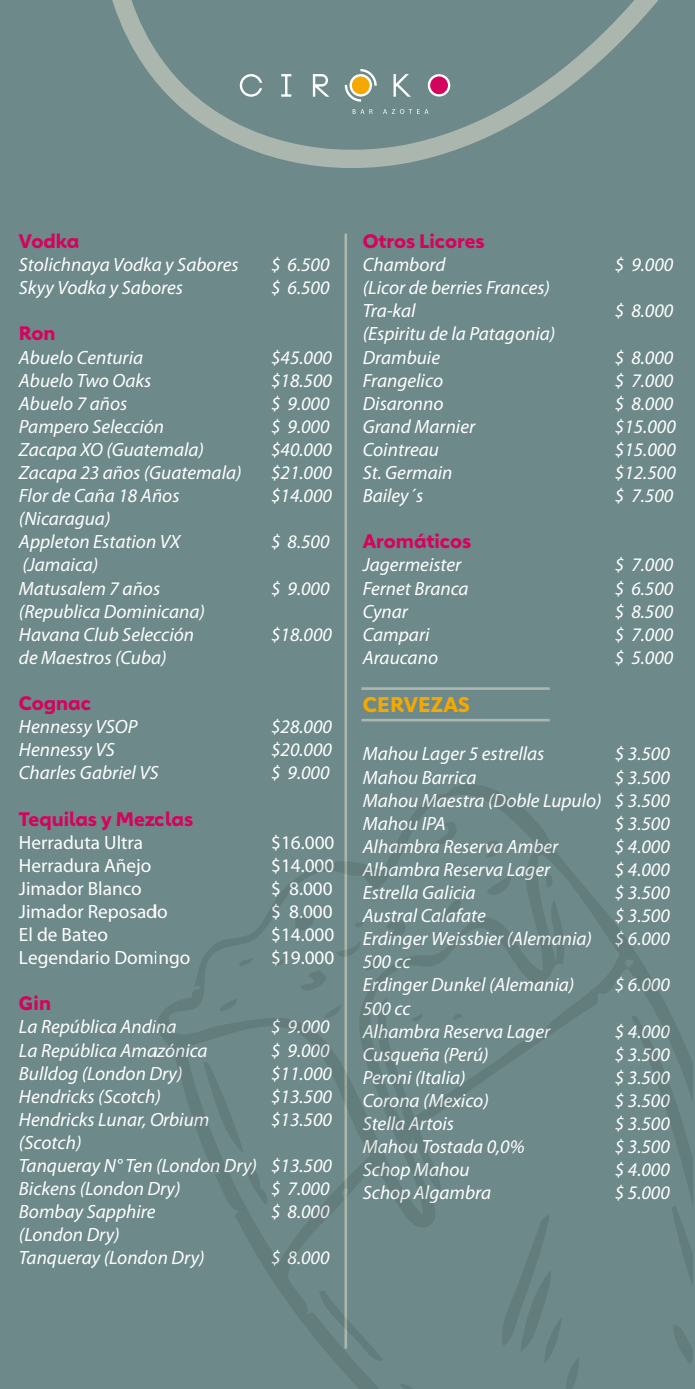
<style>
.page{position:relative;width:695px;height:1389px;background:#fff}
.page>*{position:absolute;margin:0;border:0;box-sizing:border-box;transform-origin:0 0}
.t1{font:700 21px "Carnero";color:#f5a800}
.t2{font:italic 19.25px/23.1px "Myriad Pro";color:#fff}
.t3{font:19.25px "Myriad Pro";color:#fff}
.t4{font:700 19.25px "Carnero";color:#d3045e}
</style>
<div class="page">
<div style="left:0;top:0;width:694px;height:1389px;background:#6d898a"></div>
<hr style="left:344px;top:234px;width:3px;height:1115px;background:#abb7ae">
<svg style="left:112px;top:0;width:546px;height:168px"></svg>
<hr style="left:361px;top:687px;width:188px;height:3px;background:#abb7ae">
<hr style="left:361px;top:719px;width:188px;height:2px;background:#abb7ae">
<svg style="left:158px;top:784px;width:534px;height:605px"></svg>
<svg style="left:294px;top:913px;width:23px;height:18px"></svg>
<svg style="left:498px;top:1214px;width:81px;height:175px"></svg>
<p class="t4" style="left:19px;top:229px;width:62px">Vodka</p>
<p class="t2" style="left:19px;top:254px;width:221px">Stolichnaya Vodka y Sabores</p>
<p class="t2" style="left:271px;top:254px;width:60px">$ 6.500</p>
<p class="t2" style="left:19px;top:277px;width:165px">Skyy Vodka y Sabores</p>
<p class="t2" style="left:271px;top:277px;width:60px">$ 6.500</p>
<p class="t4" style="left:19px;top:322px;width:38px">Ron</p>
<p class="t2" style="left:19px;top:346px;width:126px">Abuelo Centuria</p>
<p class="t2" style="left:271px;top:346px;width:62px">$45.000</p>
<p class="t2" style="left:19px;top:369px;width:134px">Abuelo Two Oaks</p>
<p class="t2" style="left:271px;top:369px;width:62px">$18.500</p>
<p class="t2" style="left:19px;top:392px;width:110px">Abuelo 7 años</p>
<p class="t2" style="left:271px;top:392px;width:60px">$ 9.000</p>
<p class="t2" style="left:19px;top:415px;width:147px">Pampero Selección</p>
<p class="t2" style="left:271px;top:415px;width:60px">$ 9.000</p>
<p class="t2" style="left:19px;top:438px;width:186px">Zacapa XO (Guatemala)</p>
<p class="t2" style="left:271px;top:438px;width:62px">$40.000</p>
<p class="t2" style="left:19px;top:461px;width:224px">Zacapa 23 años (Guatemala)</p>
<p class="t2" style="left:271px;top:461px;width:62px">$21.000</p>
<p class="t2" style="left:19px;top:485px;width:162px">Flor de Caña 18 Años</p>
<p class="t2" style="left:271px;top:485px;width:62px">$14.000</p>
<p class="t2" style="left:19px;top:508px;width:163px">(Nicaragua)<br>Appleton Estation VX</p>
<p class="t2" style="left:271px;top:531px;width:60px">$ 8.500</p>
<p class="t2" style="left:19px;top:554px;width:143px">(Jamaica)<br>Matusalem 7 años</p>
<p class="t2" style="left:19px;top:600px;width:187px">(Republica Dominicana)<br>Havana Club Selección</p>
<p class="t2" style="left:271px;top:577px;width:60px">$ 9.000</p>
<p class="t2" style="left:271px;top:623px;width:62px">$18.000</p>
<p class="t2" style="left:19px;top:646px;width:149px">de Maestros (Cuba)</p>
<p class="t4" style="left:19px;top:691px;width:74px">Cognac</p>
<p class="t2" style="left:19px;top:716px;width:120px">Hennessy VSOP</p>
<p class="t2" style="left:271px;top:716px;width:62px">$28.000</p>
<p class="t2" style="left:19px;top:739px;width:97px">Hennessy VS</p>
<p class="t2" style="left:271px;top:739px;width:62px">$20.000</p>
<p class="t2" style="left:19px;top:762px;width:141px">Charles Gabriel VS</p>
<p class="t2" style="left:271px;top:762px;width:60px">$ 9.000</p>
<p class="t4" style="left:19px;top:807px;width:176px">Tequilas y Mezclas</p>
<p class="t3" style="left:19px;top:832px;width:126px">Herraduta Ultra</p>
<p class="t3" style="left:271px;top:832px;width:65px">$16.000</p>
<p class="t3" style="left:19px;top:855px;width:134px">Herradura Añejo</p>
<p class="t3" style="left:271px;top:855px;width:65px">$14.000</p>
<p class="t3" style="left:19px;top:878px;width:124px">Jimador Blanco</p>
<p class="t3" style="left:271px;top:878px;width:63px">$ 8.000</p>
<p class="t3" style="left:19px;top:901px;width:150px">Jimador Reposado</p>
<p class="t3" style="left:271px;top:901px;width:63px">$ 8.000</p>
<p class="t3" style="left:19px;top:924px;width:90px">El de Bateo</p>
<p class="t3" style="left:271px;top:924px;width:65px">$14.000</p>
<p class="t3" style="left:19px;top:947px;width:173px">Legendario Domingo</p>
<p class="t3" style="left:271px;top:947px;width:65px">$19.000</p>
<p class="t4" style="left:19px;top:992px;width:34px">Gin</p>
<p class="t2" style="left:19px;top:1016px;width:159px">La República Andina</p>
<p class="t2" style="left:271px;top:1016px;width:60px">$ 9.000</p>
<p class="t2" style="left:19px;top:1039px;width:190px">La República Amazónica</p>
<p class="t2" style="left:271px;top:1039px;width:60px">$ 9.000</p>
<p class="t2" style="left:19px;top:1062px;width:165px">Bulldog (London Dry)</p>
<p class="t2" style="left:271px;top:1062px;width:62px">$11.000</p>
<p class="t2" style="left:19px;top:1085px;width:143px">Hendricks (Scotch)</p>
<p class="t2" style="left:271px;top:1085px;width:62px">$13.500</p>
<p class="t2" style="left:19px;top:1108px;width:192px">Hendricks Lunar, Orbium</p>
<p class="t2" style="left:271px;top:1108px;width:62px">$13.500</p>
<p class="t2" style="left:19px;top:1131px;width:314px">(Scotch)<br>Tanqueray N° Ten (London Dry) $13.500<br>Bickens (London Dry)</p>
<p class="t2" style="left:271px;top:1178px;width:60px">$ 7.000</p>
<p class="t2" style="left:19px;top:1201px;width:138px">Bombay Sapphire</p>
<p class="t2" style="left:271px;top:1201px;width:60px">$ 8.000</p>
<p class="t2" style="left:19px;top:1224px;width:187px">(London Dry)<br>Tanqueray (London Dry)</p>
<p class="t2" style="left:271px;top:1247px;width:60px">$ 8.000</p>
<p class="t4" style="left:362px;top:229px;width:124px">Otros Licores</p>
<p class="t2" style="left:362px;top:254px;width:84px">Chambord</p>
<p class="t2" style="left:614px;top:254px;width:60px">$ 9.000</p>
<p class="t2" style="left:362px;top:277px;width:189px">(Licor de berries Frances)<br>Tra-kal</p>
<p class="t2" style="left:614px;top:300px;width:60px">$ 8.000</p>
<p class="t2" style="left:362px;top:323px;width:194px">(Espiritu de la Patagonia)<br>Drambuie</p>
<p class="t2" style="left:614px;top:346px;width:60px">$ 8.000</p>
<p class="t2" style="left:362px;top:369px;width:82px">Frangelico</p>
<p class="t2" style="left:614px;top:369px;width:60px">$ 7.000</p>
<p class="t2" style="left:362px;top:392px;width:82px">Disaronno</p>
<p class="t2" style="left:614px;top:392px;width:60px">$ 8.000</p>
<p class="t2" style="left:362px;top:415px;width:114px">Grand Marnier</p>
<p class="t2" style="left:614px;top:415px;width:62px">$15.000</p>
<p class="t2" style="left:362px;top:438px;width:78px">Cointreau</p>
<p class="t2" style="left:614px;top:438px;width:62px">$15.000</p>
<p class="t2" style="left:362px;top:461px;width:91px">St. Germain</p>
<p class="t2" style="left:614px;top:461px;width:62px">$12.500</p>
<p class="t2" style="left:362px;top:485px;width:62px">Bailey´s</p>
<p class="t2" style="left:614px;top:485px;width:60px">$ 7.500</p>
<p class="t4" style="left:362px;top:530px;width:110px">Aromáticos</p>
<p class="t2" style="left:362px;top:554px;width:100px">Jagermeister</p>
<p class="t2" style="left:614px;top:554px;width:60px">$ 7.000</p>
<p class="t2" style="left:362px;top:577px;width:107px">Fernet Branca</p>
<p class="t2" style="left:614px;top:577px;width:60px">$ 6.500</p>
<p class="t2" style="left:362px;top:600px;width:47px">Cynar</p>
<p class="t2" style="left:614px;top:600px;width:60px">$ 8.500</p>
<p class="t2" style="left:362px;top:623px;width:68px">Campari</p>
<p class="t2" style="left:614px;top:623px;width:60px">$ 7.000</p>
<p class="t2" style="left:362px;top:646px;width:77px">Araucano</p>
<p class="t2" style="left:614px;top:646px;width:60px">$ 5.000</p>
<p class="t1" style="left:362px;top:692px;width:109px">CERVEZAS</p>
<p class="t2" style="left:362px;top:743px;width:183px">Mahou Lager 5 estrellas</p>
<p class="t2" style="left:614px;top:743px;width:56px">$ 3.500</p>
<p class="t2" style="left:362px;top:766px;width:115px">Mahou Barrica</p>
<p class="t2" style="left:362px;top:766px;width:308px;text-align:justify;text-indent:252px">$ 3.500<br>Mahou Maestra (Doble Lupulo) $ 3.500<br>Mahou IPA</p>
<p class="t2" style="left:614px;top:812px;width:56px">$ 3.500</p>
<p class="t2" style="left:362px;top:835px;width:197px">Alhambra Reserva Amber</p>
<p class="t2" style="left:614px;top:835px;width:56px">$ 4.000</p>
<p class="t2" style="left:362px;top:858px;width:189px">Alhambra Reserva Lager</p>
<p class="t2" style="left:614px;top:858px;width:56px">$ 4.000</p>
<p class="t2" style="left:362px;top:881px;width:114px">Estrella Galicia</p>
<p class="t2" style="left:614px;top:881px;width:56px">$ 3.500</p>
<p class="t2" style="left:362px;top:905px;width:125px">Austral Calafate</p>
<p class="t2" style="left:362px;top:905px;width:308px;text-indent:252px">$ 3.500<br>Erdinger Weissbier (Alemania) $ 6.000<br>500 cc<br>Erdinger Dunkel (Alemania)</p>
<p class="t2" style="left:614px;top:974px;width:56px">$ 6.000</p>
<p class="t2" style="left:362px;top:997px;width:189px">500 cc<br>Alhambra Reserva Lager</p>
<p class="t2" style="left:614px;top:1020px;width:56px">$ 4.000</p>
<p class="t2" style="left:362px;top:1043px;width:127px">Cusqueña (Perú)</p>
<p class="t2" style="left:614px;top:1043px;width:56px">$ 3.500</p>
<p class="t2" style="left:362px;top:1066px;width:104px">Peroni (Italia)</p>
<p class="t2" style="left:614px;top:1066px;width:56px">$ 3.500</p>
<p class="t2" style="left:362px;top:1089px;width:128px">Corona (Mexico)</p>
<p class="t2" style="left:614px;top:1089px;width:56px">$ 3.500</p>
<p class="t2" style="left:362px;top:1112px;width:93px">Stella Artois</p>
<p class="t2" style="left:614px;top:1112px;width:56px">$ 3.500</p>
<p class="t2" style="left:362px;top:1136px;width:163px">Mahou Tostada 0,0%</p>
<p class="t2" style="left:614px;top:1136px;width:56px">$ 3.500</p>
<p class="t2" style="left:362px;top:1159px;width:108px">Schop Mahou</p>
<p class="t2" style="left:614px;top:1159px;width:56px">$ 4.000</p>
<p class="t2" style="left:362px;top:1182px;width:130px">Schop Algambra</p>
<p class="t2" style="left:614px;top:1182px;width:56px">$ 5.000</p>
</div>
